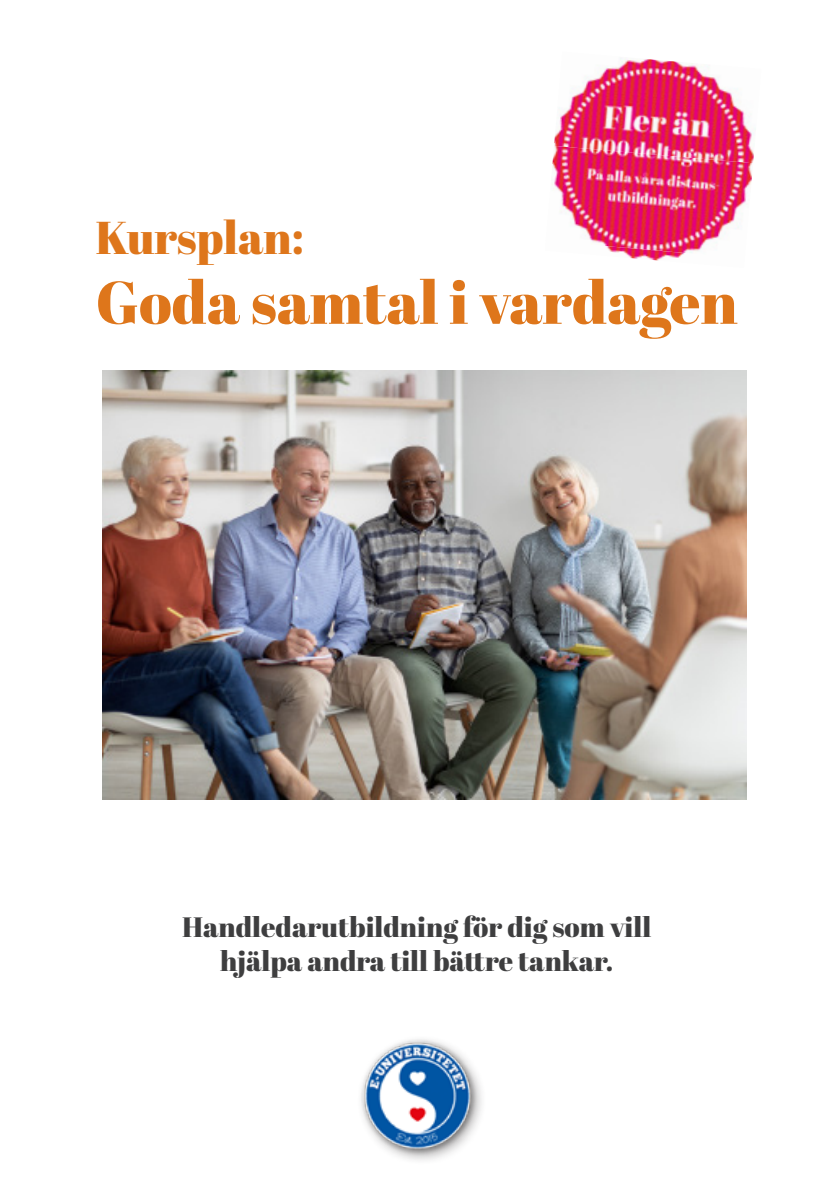
<style>
.page{position:relative;width:840px;height:1191px;background:#fff}
.page>*{position:absolute;margin:0;border:0;box-sizing:border-box;transform-origin:0 0}
.t1{font:60px "Abril Fatface";color:#de761b}
.t2{font:46px "Abril Fatface";color:#de761b}
.t3{font:28px "Abril Fatface";color:#3e3e3f}
</style>
<div class="page">
<div style="left:356px;top:1034px;width:133px;height:132px;background:#231f20;opacity:.5"></div>
<img style="left:357px;top:1035px;width:120px;height:120px">
<img style="left:554px;top:58px;width:202px;height:105px">
<img style="left:552px;top:146px;width:200px;height:95px">
<img style="left:592px;top:241px;width:125px;height:20px">
<img style="left:102px;top:370px;width:643px;height:429px">
<p class="t2" style="left:96px;top:205px;width:210px">Kursplan:</p>
<p class="t1" style="left:96px;top:260px;width:643px">Goda samtal i vardagen</p>
<p class="t3" style="left:182px;top:907px;width:470px">Handledarutbildning för dig som vill</p>
<p class="t3" style="left:220px;top:941px;width:394px">hjälpa andra till bättre tankar.</p>
</div>
